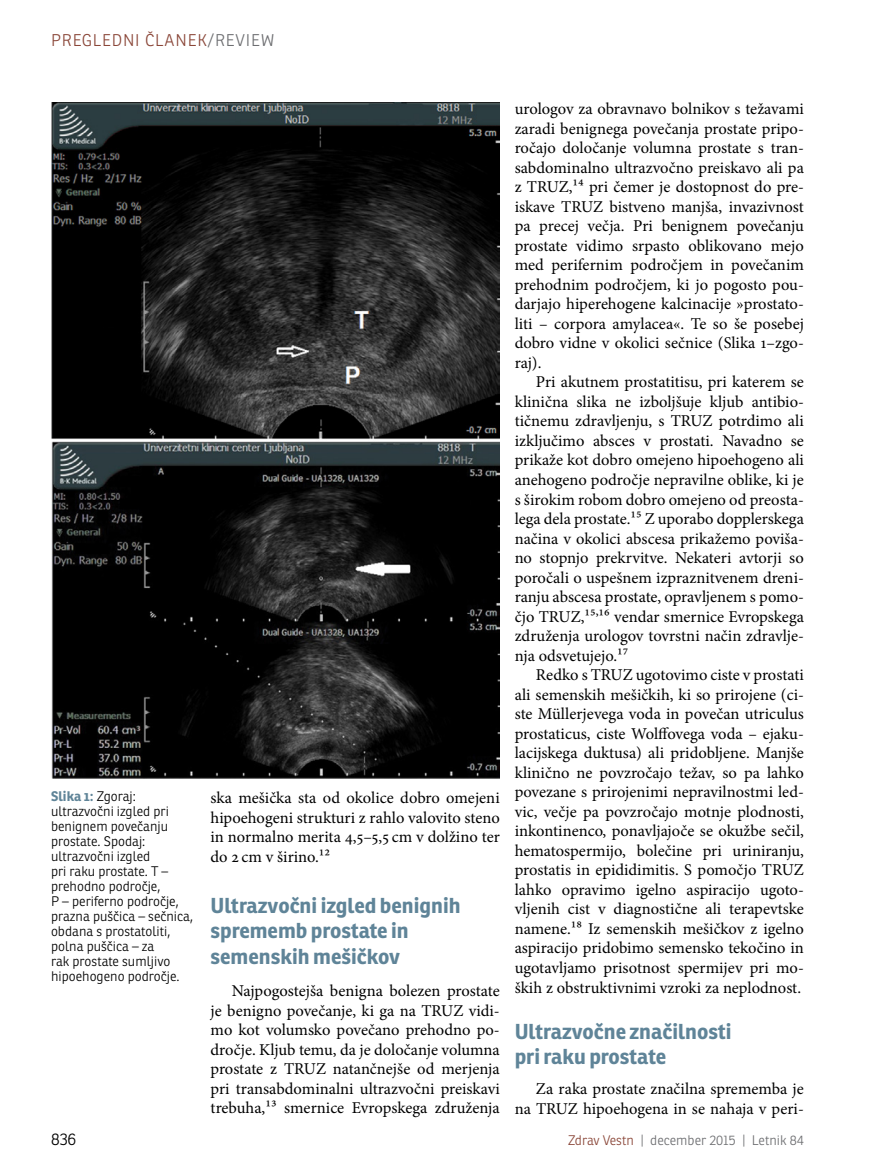
<style>
.page{position:relative;width:872px;height:1166px;background:#fff}
.page>*{position:absolute;margin:0;border:0;box-sizing:border-box;transform-origin:0 0}
.t1{font:700 21px/25.5px "Ronnia";color:#5f8498}
.t2{font:16.5px/19.5px "Minion Pro";color:#000;text-align:justify}
.t3{font:300 16.5px "Ronnia";letter-spacing:.05em;color:#8a4638}
.t4{font:300 16.5px "Ronnia";color:#000}
.t5{font:300 13.5px/15px "Ronnia";color:#000}
.t6{font:300 13.5px "Ronnia";color:#6d6e71}
.s1{color:#6d6e71}
.s2{font-weight:700;color:#5f8498}
.s3{color:#8a4638}
</style>
<div class="page">
<img style="left:51px;top:102px;width:449px;height:676px">
<p class="t3" style="left:51px;top:30px;width:225px">Pregledni članek<span class="s1">/Review</span></p>
<p class="t5" style="left:51px;top:788px;width:143px"><span class="s2">Slika 1:</span> Zgoraj: ultrazvočni izgled pri benignem povečanju prostate. Spodaj: ultrazvočni izgled<br>pri raku prostate. T – prehodno področje,<br>P – periferno področje, prazna puščica – sečnica, obdana s prostatoliti, polna puščica – za<br>rak prostate sumljivo hipoehogeno področje.</p>
<p class="t2" style="left:210px;top:788px;width:291px">ska mešička sta od okolice dobro omejeni hipoehogeni strukturi z rahlo valovito steno in normalno merita 4,5–5,5 cm v dolžino ter do 2 cm v širino.12</p>
<p class="t1" style="left:210px;top:892px;width:251px">Ultrazvočni izgled benignih sprememb prostate in semenskih mešičkov</p>
<p class="t2" style="left:210px;top:981px;width:291px;text-indent:21px">Najpogostejša benigna bolezen prostate je benigno povečanje, ki ga na TRUZ vidi&shy;mo kot volumsko povečano prehodno po&shy;dročje. Kljub temu, da je določanje volumna prostate z TRUZ natančnejše od merjenja pri transabdominalni ultrazvočni preiskavi trebuha,13 smernice Evropskega združenja</p>
<p class="t2" style="left:514px;top:99px;width:291px">urologov za obravnavo bolnikov s težavami zaradi benignega povečanja prostate pripo&shy;ročajo določanje volumna prostate s tran&shy;sabdominalno ultrazvočno preiskavo ali pa z TRUZ,14 pri čemer je dostopnost do pre&shy;iskave TRUZ bistveno manjša, invazivnost pa precej večja. Pri benignem povečanju prostate vidimo srpasto oblikovano mejo med perifernim področjem in povečanim prehodnim področjem, ki jo pogosto pou&shy;darjajo hiperehogene kalcinacije »prostato&shy;liti – corpora amylacea«. Te so še posebej dobro vidne v okolici sečnice (Slika 1–zgo&shy;raj).</p>
<p class="t2" style="left:514px;top:372px;width:291px;text-indent:21px">Pri akutnem prostatitisu, pri katerem se klinična slika ne izboljšuje kljub antibio&shy;tičnemu zdravljenju, s TRUZ potrdimo ali izključimo absces v prostati. Navadno se prikaže kot dobro omejeno hipoehogeno ali anehogeno področje nepravilne oblike, ki je s širokim robom dobro omejeno od preosta&shy;lega dela prostate.15 Z uporabo dopplerskega načina v okolici abscesa prikažemo poviša&shy;no stopnjo prekrvitve. Nekateri avtorji so poročali o uspešnem izpraznitvenem dreni&shy;ranju abscesa prostate, opravljenem s pomo&shy;čjo TRUZ,15,16 vendar smernice Evropskega združenja urologov tovrstni način zdravlje&shy;nja odsvetujejo.17</p>
<p class="t2" style="left:514px;top:665px;width:291px;text-indent:21px">Redko s TRUZ ugotovimo ciste v prostati ali semenskih mešičkih, ki so prirojene (ci&shy;ste Müllerjevega voda in povečan utriculus prostaticus, ciste Wolffovega voda – ejaku&shy;lacijskega duktusa) ali pridobljene. Manjše klinično ne povzročajo težav, so pa lahko povezane s prirojenimi nepravilnostmi led&shy;vic, večje pa povzročajo motnje plodnosti, inkontinenco, ponavljajoče se okužbe sečil, hematospermijo, bolečine pri uriniranju, prostatis in epididimitis. S pomočjo TRUZ lahko opravimo igelno aspiracijo ugoto&shy;vljenih cist v diagnostične ali terapevtske namene.18 Iz semenskih mešičkov z igelno aspiracijo pridobimo semensko tekočino in ugotavljamo prisotnost spermijev pri mo&shy;ških z obstruktivnimi vzroki za neplodnost.</p>
<p class="t1" style="left:514px;top:1018px;width:218px">Ultrazvočne značilnosti pri raku prostate</p>
<p class="t2" style="left:514px;top:1079px;width:291px;text-align:right">Za raka prostate značilna sprememba je<br>na TRUZ hipoehogena in se nahaja v peri-</p>
<p class="t4" style="left:51px;top:1128px;width:27px">836</p>
<p class="t6" style="left:568px;top:1131px;width:237px"><span class="s3">Zdrav Vestn</span> | december 2015 | Letnik 84</p>
</div>
